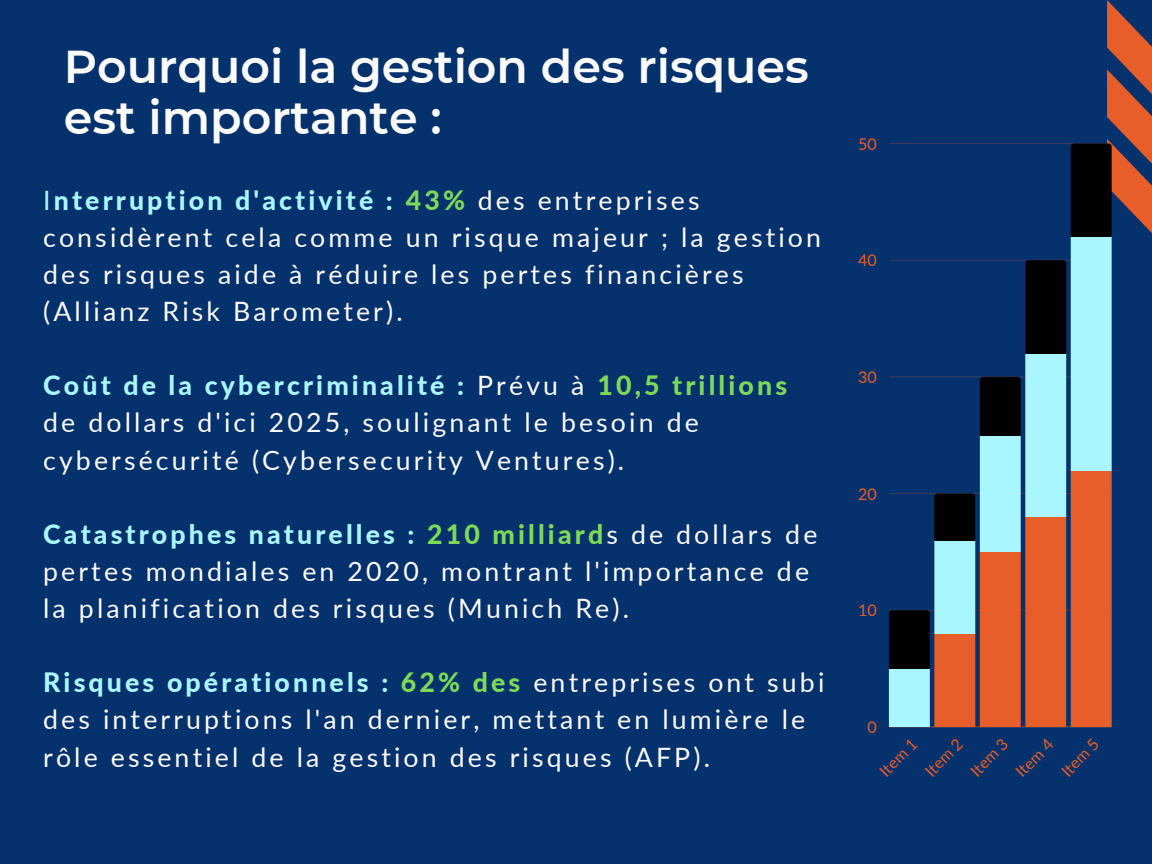
<style>
.page{position:relative;width:1152px;height:864px;background:#05316d}
.page>*{position:absolute;margin:0;border:0;box-sizing:border-box;transform-origin:0 0}
.t1{font:600 46.05px/50.7px "Montserrat";color:#fbfbfb}
.t2{font:26.7px/37.2px "Lato";letter-spacing:.115em;color:#fbfbfb}
.t3{font:16.2px "Lato";color:#e85e28}
.s1{color:#aaf6ff}
.s2{font-weight:800;color:#aaf6ff}
.s3{font-weight:800;color:#7ed957}
</style>
<div class="page">
<hr style="left:889px;top:727px;width:223px;height:1px;background:#3d3c5b">
<svg style="left:889px;top:0;width:263px;height:727px"></svg>
<p class="t1" style="left:64px;top:41px;width:746px">Pourquoi la gestion des risques est importante :</p>
<h1 class="t2" style="left:43px;top:181px;width:779px"><span class="s1">I</span><span class="s2">nterruption d'activité :</span> <span class="s3">43%</span> des entreprises considèrent cela comme un risque majeur ; la gestion des risques aide à réduire les pertes financières (Allianz Risk Barometer).</h1>
<p class="t2" style="left:43px;top:366px;width:745px"><span class="s2">Coût de la cybercriminalité :</span> Prévu à <span class="s3">10,5 trillions </span>de dollars d'ici 2025, soulignant le besoin de cybersécurité (Cybersecurity Ventures).</p>
<p class="t2" style="left:43px;top:515px;width:776px"><span class="s2">Catastrophes naturelles :</span> <span class="s3">210 milliard</span>s de dollars de pertes mondiales en 2020, montrant l'importance de la planification des risques (Munich Re).</p>
<p class="t2" style="left:43px;top:663px;width:783px"><span class="s2">Risques opérationnels :</span> <span class="s3">62% des</span> entreprises ont subi des interruptions l'an dernier, mettant en lumière le rôle essentiel de la gestion des risques (AFP).</p>
<p class="t3" style="left:858px;top:134px;width:20px">50</p>
<p class="t3" style="left:858px;top:250px;width:20px">40</p>
<p class="t3" style="left:858px;top:367px;width:20px">30</p>
<p class="t3" style="left:858px;top:484px;width:20px">20</p>
<p class="t3" style="left:858px;top:600px;width:20px">10</p>
<p class="t3" style="left:867px;top:717px;width:11px">0</p>
<p class="t3" style="left:875px;top:766px;width:47px;rotate:-45deg">Item 1</p>
<p class="t3" style="left:921px;top:766px;width:47px;rotate:-45deg">Item 2</p>
<p class="t3" style="left:966px;top:766px;width:47px;rotate:-45deg">Item 3</p>
<p class="t3" style="left:1011px;top:767px;width:47px;rotate:-45deg">Item 4</p>
<p class="t3" style="left:1057px;top:766px;width:47px;rotate:-45deg">Item 5</p>
</div>
